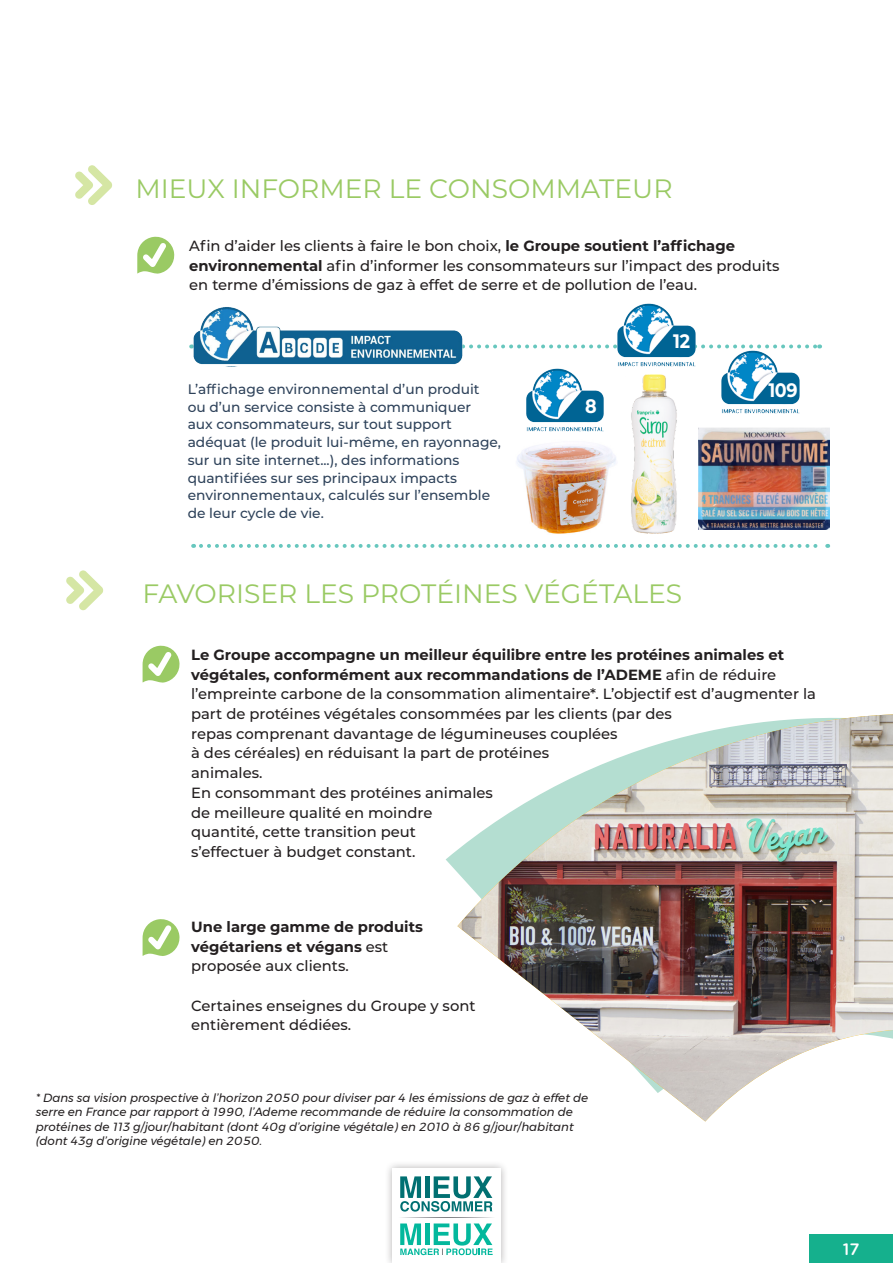
<style>
.page{position:relative;width:893px;height:1263px;background:#fff}
.page>*{position:absolute;margin:0;border:0;box-sizing:border-box;transform-origin:0 0}
.t1{font:26.55px "Montserrat";color:#9aca64}
.t2{font:700 19.5px "Montserrat";color:#fff;scale:.9 1}
.t3{font:500 16.5px "Gotham Rounded";color:#fff}
.t4{font:500 14.7px/19.6px "Montserrat";color:#231f20}
.t5{font:700 14.7px/19.6px "Montserrat";color:#231f20}
.t6{font:500 13.8px/17.7px "Montserrat";color:#2e425a}
.t7{font:italic 11.85px/14.1px "Montserrat";color:#231f20}
.s1{font-weight:700}
.s2{font-weight:500}
</style>
<div class="page">
<div style="left:384px;top:1160px;width:125px;height:103px;background:#231f20;opacity:.35"></div>
<div style="left:392px;top:1168px;width:109px;height:95px;background:#fff"></div>
<svg style="left:400px;top:1176px;width:92px;height:35px"></svg>
<svg style="left:400px;top:1223px;width:93px;height:32px"></svg>
<svg style="left:401px;top:1217px;width:45px;height:1px"></svg>
<svg style="left:446px;top:1217px;width:47px;height:1px"></svg>
<div style="left:809px;top:1234px;width:84px;height:29px;background:#15b08d"></div>
<svg style="left:143px;top:645px;width:37px;height:38px"></svg>
<svg style="left:137px;top:236px;width:38px;height:38px"></svg>
<svg style="left:143px;top:919px;width:37px;height:37px"></svg>
<svg style="left:66px;top:570px;width:37px;height:41px"></svg>
<svg style="left:75px;top:165px;width:37px;height:40px"></svg>
<img style="left:457px;top:714px;width:436px;height:407px">
<svg style="left:469px;top:344px;width:351px;height:4px"></svg>
<svg style="left:201px;top:544px;width:627px;height:4px"></svg>
<img style="left:189px;top:307px;width:276px;height:58px">
<img style="left:698px;top:427px;width:131px;height:102px">
<img style="left:631px;top:374px;width:46px;height:160px">
<img style="left:517px;top:445px;width:99px;height:89px">
<img style="left:526px;top:368px;width:78px;height:64px">
<img style="left:610px;top:303px;width:92px;height:64px">
<img style="left:714px;top:344px;width:91px;height:70px">
<p class="t1" style="left:135px;top:170px;width:539px">MIEUX INFORMER LE CONSOMMATEUR</p>
<p class="t4" style="left:189px;top:235px;width:592px">Afin d’aider les clients à faire le bon choix, <span class="s1">le Groupe soutient l’affichage environnemental</span> afin d’informer les consommateurs sur l’impact des produits en terme d’émissions de gaz à effet de serre et de pollution de l’eau.</p>
<p class="t6" style="left:188px;top:380px;width:315px">L’affichage environnemental d’un produit ou d’un service consiste à communiquer<br>aux consommateurs, sur tout support adéquat (le produit lui-même, en rayonnage, sur un site internet...), des informations quantifiées sur ses principaux impacts environnementaux, calculés sur l’ensemble de leur cycle de vie.</p>
<p class="t2" style="left:585px;top:392px;width:14px">8</p>
<p class="t2" style="left:673px;top:327px;width:21px">12</p>
<p class="t1" style="left:143px;top:575px;width:541px">FAVORISER LES PROTÉINES VÉGÉTALES</p>
<p class="t2" style="left:768px;top:376px;width:34px">109</p>
<p class="t4" style="left:191px;top:644px;width:626px"><span class="s1">Le Groupe accompagne un meilleur équilibre entre les protéines animales et végétales, conformément aux recommandations de l’ADEME</span> afin de réduire l’empreinte carbone de la consommation alimentaire*. L’objectif est d’augmenter la part de protéines végétales consommées par les clients (par des<br>repas comprenant davantage de légumineuses couplées<br>à des céréales) en réduisant la part de protéines<br>animales.<br>En consommant des protéines animales<br>de meilleure qualité en moindre<br>quantité, cette transition peut<br>s’effectuer à budget constant.</p>
<p class="t5" style="left:191px;top:916px;width:233px">Une large gamme de produits végétariens et végans <span class="s2">est proposée aux clients.</span></p>
<p class="t4" style="left:191px;top:995px;width:286px">Certaines enseignes du Groupe y sont entièrement dédiées.</p>
<p class="t7" style="left:36px;top:1091px;width:554px">* Dans sa vision prospective à l’horizon 2050 pour diviser par 4 les émissions de gaz à effet de serre en France par rapport à 1990, l’Ademe recommande de réduire la consommation de protéines de 113 g/jour/habitant (dont 40g d’origine végétale) en 2010 à 86 g/jour/habitant (dont 43g d’origine végétale) en 2050.</p>
<p class="t3" style="left:843px;top:1237px;width:18px">17</p>
</div>
